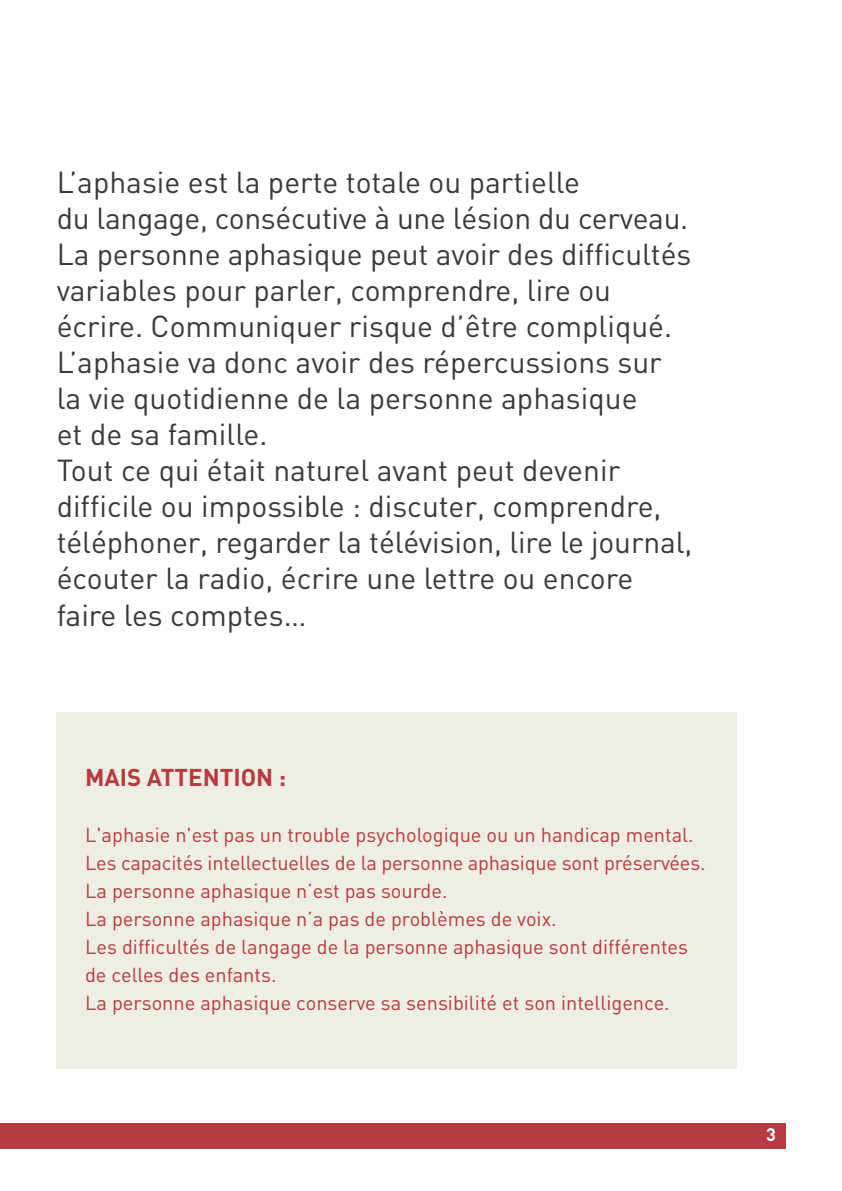
<style>
.page{position:relative;width:842px;height:1191px;background:#fff}
.page>*{position:absolute;margin:0;border:0;box-sizing:border-box;transform-origin:0 0}
.t1{font:30px/36px "DIN";color:#39383a}
.t2{font:700 24px "DIN";color:#b63a3f}
.t3{font:20px/28px "DIN";color:#b63a3f}
.t4{font:700 18px "DIN";color:#fff}
</style>
<div class="page">
<div style="left:57px;top:712px;width:680px;height:356px;background:#eeeee2"></div>
<div style="left:0;top:1123px;width:785px;height:25px;background:#b63a3f"></div>
<p class="t1" style="left:57px;top:165px;width:637px">L’aphasie est la perte totale ou partielle<br>du langage, consécutive à une lésion du cerveau.<br>La personne aphasique peut avoir des difficultés variables pour parler, comprendre, lire ou écrire. Communiquer risque d’être compliqué.<br>L’aphasie va donc avoir des répercussions sur la vie quotidienne de la personne aphasique<br>et de sa famille.<br>Tout ce qui était naturel avant peut devenir difficile ou impossible : discuter, comprendre, téléphoner, regarder la télévision, lire le journal, écouter la radio, écrire une lettre ou encore faire les comptes…</p>
<p class="t2" style="left:85px;top:763px;width:203px">MAIS ATTENTION :</p>
<p class="t3" style="left:85px;top:820px;width:622px">L'aphasie n'est pas un trouble psychologique ou un handicap mental.<br>Les capacités intellectuelles de la personne aphasique sont préservées.<br>La personne aphasique n’est pas sourde.<br>La personne aphasique n’a pas de problèmes de voix.<br>Les difficultés de langage de la personne aphasique sont différentes de celles des enfants.<br>La personne aphasique conserve sa sensibilité et son intelligence.</p>
<p class="t4" style="left:766px;top:1124px;width:11px">3</p>
</div>
